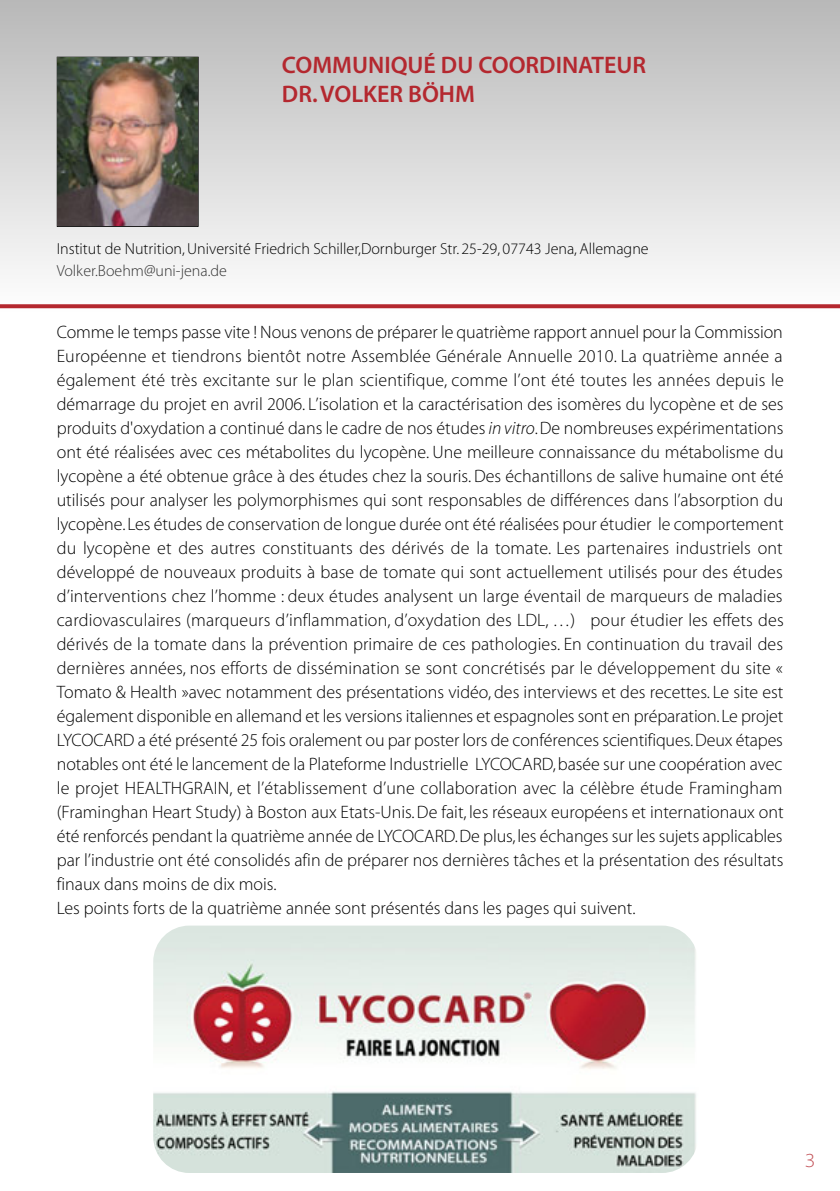
<style>
.page{position:relative;width:840px;height:1191px;background:#fff}
.page>*{position:absolute;margin:0;border:0;box-sizing:border-box;transform-origin:0 0}
.t1{font:24px/28.8px "Myriad MM 565 600";color:#b4282f}
.t2{font:20px "Myriad MM 215 700";color:#c35359}
.t3{font:18px/24px "Myriad MM 215 600";color:#000}
.t4{font:16px "Myriad MM 215 600";color:#000}
.t5{font:16px "Myriad MM 215 600";color:#333}
.s1{font-family:"Myriad MM It 215 600"}
</style>
<div class="page">
<img style="left:153px;top:925px;width:543px;height:248px">
<div style="left:0;top:0;width:839px;height:312px;background:linear-gradient(to bottom,#b8b8b8,#fdfcfc)"></div>
<div style="left:57px;top:57px;width:141px;height:170px;border:1px solid #000"></div>
<img style="left:58px;top:58px;width:139px;height:168px">
<svg style="left:0;top:304px;width:839px;height:4px;background:#b8353b"></svg>
<h1 class="t1" style="left:282px;top:53px;width:365px">COMMUNIQUÉ DU COORDINATEUR<br>DR. VOLKER BÖHM</h1>
<p class="t4" style="left:57px;top:243px;width:593px">Institut de Nutrition, Université Friedrich Schiller,Dornburger Str. 25-29, 07743 Jena, Allemagne</p>
<p class="t5" style="left:57px;top:265px;width:172px">Volker.Boehm@uni-jena.de</p>
<p class="t3" style="left:57px;top:321px;width:728px">Comme le temps passe vite ! Nous venons de préparer le quatrième rapport annuel pour la Commission Européenne et tiendrons bientôt notre Assemblée Générale Annuelle 2010. La quatrième année a également été très excitante sur le plan scientifique, comme l’ont été toutes les années depuis le démarrage du projet en avril 2006. L’isolation et la caractérisation des isomères du lycopène et de ses produits d'oxydation a continué dans le cadre de nos études <span class="s1">in vitro</span>. De nombreuses expérimentations ont été réalisées avec ces métabolites du lycopène. Une meilleure connaissance du métabolisme du lycopène a été obtenue grâce à des études chez la souris. Des échantillons de salive humaine ont été utilisés pour analyser les polymorphismes qui sont responsables de différences dans l’absorption du lycopène. Les études de conservation de longue durée ont été réalisées pour étudier le comportement du lycopène et des autres constituants des dérivés de la tomate. Les partenaires industriels ont développé de nouveaux produits à base de tomate qui sont actuellement utilisés pour des études d’interventions chez l’homme : deux études analysent un large éventail de marqueurs de maladies cardiovasculaires (marqueurs d’inflammation, d’oxydation des LDL, …) pour étudier les effets des dérivés de la tomate dans la prévention primaire de ces pathologies. En continuation du travail des dernières années, nos efforts de dissémination se sont concrétisés par le développement du site « Tomato &amp; Health »avec notamment des présentations vidéo, des interviews et des recettes. Le site est également disponible en allemand et les versions italiennes et espagnoles sont en préparation. Le projet LYCOCARD a été présenté 25 fois oralement ou par poster lors de conférences scientifiques. Deux étapes notables ont été le lancement de la Plateforme Industrielle LYCOCARD, basée sur une coopération avec le projet HEALTHGRAIN, et l’établissement d’une collaboration avec la célèbre étude Framingham (Framinghan Heart Study) à Boston aux Etats-Unis. De fait, les réseaux européens et internationaux ont été renforcés pendant la quatrième année de LYCOCARD. De plus, les échanges sur les sujets applicables par l’industrie ont été consolidés afin de préparer nos dernières tâches et la présentation des résultats finaux dans moins de dix mois.<br>Les points forts de la quatrième année sont présentés dans les pages qui suivent.</p>
<p class="t2" style="left:804px;top:1152px;width:12px">3</p>
</div>
